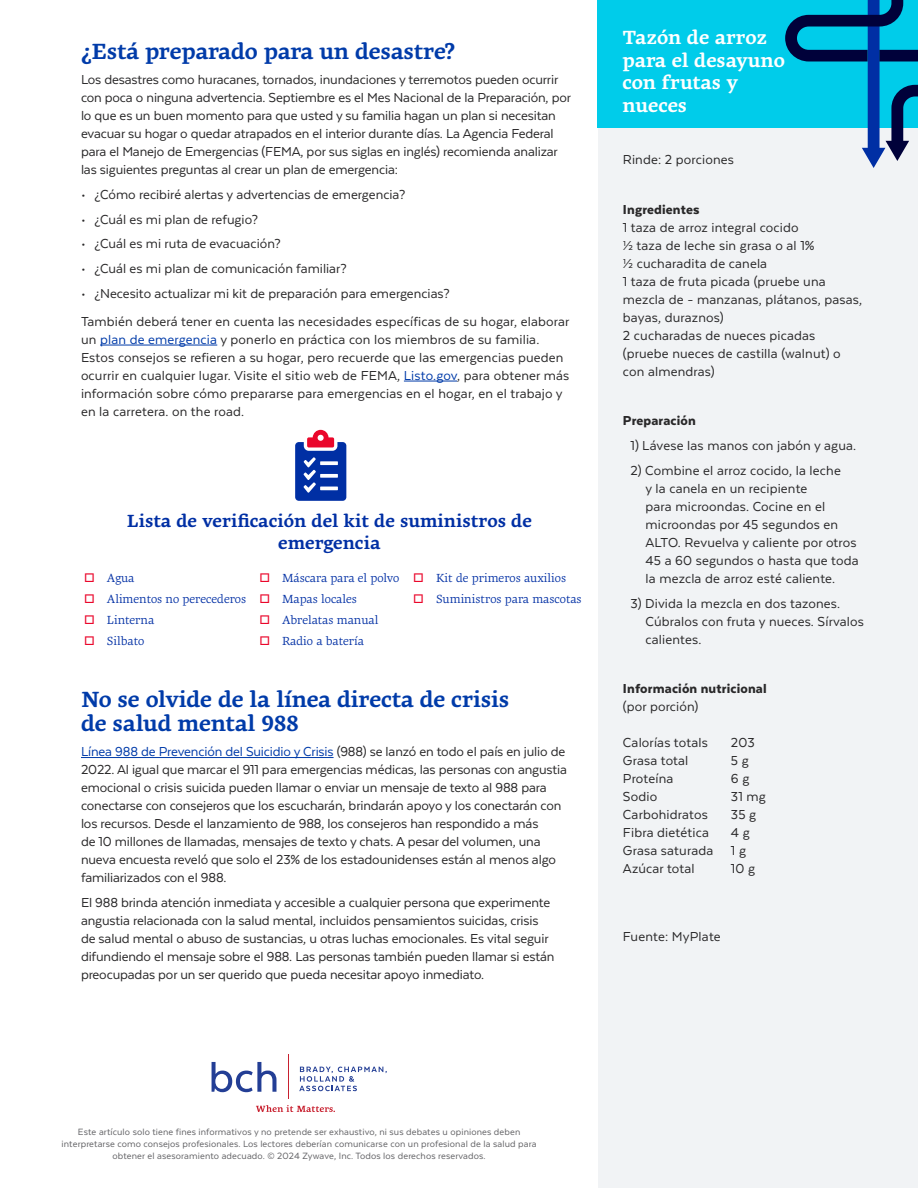
<style>
.page{position:relative;width:918px;height:1188px;background:#fff}
.page>*{position:absolute;margin:0;border:0;box-sizing:border-box;transform-origin:0 0}
.t1{font:700 22.5px/24px "Geneo Std";letter-spacing:-.01em;color:#003ba9}
.t2{font:700 19.5px/22.5px "Geneo Std";letter-spacing:-.005em;color:#fff}
.t3{font:700 18px/21.6px "Geneo Std";color:#002fa4;text-align:center}
.t4{font:15px/18px "Texta";letter-spacing:-.01em;color:#292829}
.t5{font:15px/18px "Texta";letter-spacing:.01em;color:#292829}
.t6{font:900 15px "Texta";letter-spacing:.01em;color:#292829}
.t7{font:12px "Geneo Std";color:#002fa4}
.t8{font:10.5px/12px "Texta";letter-spacing:.01em;color:#616164;text-align:center}
.s1{color:#003ba9}
.s2{color:#ea072b}
</style>
<div class="page">
<div style="left:598px;top:15px;width:320px;height:1173px;background:#f1f3f5"></div>
<div style="left:598px;top:0;width:320px;height:128px;background:#00ccea"></div>
<svg style="left:785px;top:0;width:133px;height:168px"></svg>
<svg style="left:256px;top:1105px;width:79px;height:7px"></svg>
<svg style="left:212px;top:1062px;width:64px;height:30px"></svg>
<svg style="left:299px;top:1067px;width:88px;height:24px"></svg>
<hr style="left:288px;top:1055px;width:1px;height:44px;background:#c8202f">
<hr style="left:100px;top:345px;width:117px;height:1px;background:#003ba9">
<hr style="left:404px;top:381px;width:53px;height:1px;background:#003ba9">
<hr style="left:81px;top:757px;width:253px;height:1px;background:#003ba9">
<svg style="left:295px;top:430px;width:51px;height:71px"></svg>
<h1 class="t1" style="left:81px;top:40px;width:376px">¿Está preparado para un desastre?</h1>
<p class="t4" style="left:81px;top:70px;width:492px">Los desastres como huracanes, tornados, inundaciones y terremotos pueden ocurrir con poca o ninguna advertencia. Septiembre es el Mes Nacional de la Preparación, por lo que es un buen momento para que usted y su familia hagan un plan si necesitan evacuar su hogar o quedar atrapados en el interior durante días. La Agencia Federal para el Manejo de Emergencias (FEMA, por sus siglas en inglés) recomienda analizar las siguientes preguntas al crear un plan de emergencia:</p>
<p class="t4" style="left:81px;top:185px;width:326px">• ¿Cómo recibiré alertas y advertencias de emergencia?</p>
<p class="t4" style="left:81px;top:210px;width:179px">• ¿Cuál es mi plan de refugio?</p>
<p class="t4" style="left:81px;top:235px;width:201px">• ¿Cuál es mi ruta de evacuación?</p>
<p class="t4" style="left:81px;top:259px;width:267px">• ¿Cuál es mi plan de comunicación familiar?</p>
<p class="t5" style="left:81px;top:279px;width:490px;line-height:27.8px">• ¿Necesito actualizar mi kit de preparación para emergencias?<br>También deberá tener en cuenta las necesidades específicas de su hogar, elaborar</p>
<p class="t5" style="left:81px;top:330px;width:490px">un <span class="s1">plan de emergencia</span> y ponerlo en práctica con los miembros de su familia.<br>Estos consejos se refieren a su hogar, pero recuerde que las emergencias pueden ocurrir en cualquier lugar. Visite el sitio web de FEMA, <span class="s1">Listo.gov</span>, para obtener más información sobre cómo prepararse para emergencias en el hogar, en el trabajo y en la carretera. on the road.</p>
<p class="t3" style="left:127px;top:510px;width:407px">Lista de verificación del kit de suministros de emergencia</p>
<p class="t7" style="left:259px;top:571px;width:141px"><span class="s2">□</span> Máscara para el polvo</p>
<p class="t7" style="left:259px;top:592px;width:99px"><span class="s2">□</span> Mapas locales</p>
<p class="t7" style="left:259px;top:613px;width:120px"><span class="s2">□</span> Abrelatas manual</p>
<p class="t7" style="left:259px;top:634px;width:106px"><span class="s2">□</span> Radio a batería</p>
<p class="t7" style="left:413px;top:571px;width:154px"><span class="s2">□</span> Kit de primeros auxilios</p>
<p class="t7" style="left:413px;top:592px;width:170px"><span class="s2">□</span> Suministros para mascotas</p>
<p class="t7" style="left:84px;top:571px;width:52px"><span class="s2">□</span> Agua</p>
<p class="t7" style="left:84px;top:592px;width:164px"><span class="s2">□</span> Alimentos no perecederos</p>
<p class="t7" style="left:84px;top:613px;width:72px"><span class="s2">□</span> Linterna</p>
<p class="t7" style="left:84px;top:634px;width:62px"><span class="s2">□</span> Silbato</p>
<h1 class="t1" style="left:81px;top:688px;width:430px">No se olvide de la línea directa de crisis de salud mental 988</h1>
<p class="t4" style="left:81px;top:742px;width:488px"><span class="s1">Línea 988 de Prevención del Suicidio y Crisis</span> (988) se lanzó en todo el país en julio de 2022. Al igual que marcar el 911 para emergencias médicas, las personas con angustia emocional o crisis suicida pueden llamar o enviar un mensaje de texto al 988 para conectarse con consejeros que los escucharán, brindarán apoyo y los conectarán con los recursos. Desde el lanzamiento de 988, los consejeros han respondido a más<br>de 10 millones de llamadas, mensajes de texto y chats. A pesar del volumen, una nueva encuesta reveló que solo el 23% de los estadounidenses están al menos algo familiarizados con el 988.</p>
<p class="t4" style="left:81px;top:893px;width:475px">El 988 brinda atención inmediata y accesible a cualquier persona que experimente angustia relacionada con la salud mental, incluidos pensamientos suicidas, crisis de salud mental o abuso de sustancias, u otras luchas emocionales. Es vital seguir difundiendo el mensaje sobre el 988. Las personas también pueden llamar si están preocupadas por un ser querido que pueda necesitar apoyo inmediato.</p>
<h2 class="t2" style="left:622px;top:26px;width:164px">Tazón de arroz para el desayuno con frutas y nueces</h2>
<p class="t5" style="left:623px;top:151px;width:113px">Rinde: 2 porciones</p>
<p class="t6" style="left:623px;top:201px;width:78px">Ingredientes</p>
<p class="t5" style="left:623px;top:218px;width:241px">1 taza de arroz integral cocido<br>½ taza de leche sin grasa o al 1%<br>½ cucharadita de canela<br>1 taza de fruta picada (pruebe una mezcla de - manzanas, plátanos, pasas, bayas, duraznos)<br>2 cucharadas de nueces picadas (pruebe nueces de castilla (walnut) o con almendras)</p>
<p class="t6" style="left:623px;top:413px;width:74px">Preparación</p>
<p class="t5" style="left:630px;top:436px;width:227px">1) Lávese las manos con jabón y agua.</p>
<p class="t5" style="left:645px;top:461px;width:215px;text-indent:-15px">2) Combine el arroz cocido, la leche<br>y la canela en un recipiente<br>para microondas. Cocine en el microondas por 45 segundos en<br>ALTO. Revuelva y caliente por otros<br>45 a 60 segundos o hasta que toda la mezcla de arroz esté caliente.</p>
<p class="t5" style="left:645px;top:594px;width:220px;text-indent:-15px">3) Divida la mezcla en dos tazones.<br>Cúbralos con fruta y nueces. Sírvalos calientes.</p>
<p class="t6" style="left:623px;top:681px;width:145px">Información nutricional</p>
<p class="t5" style="left:623px;top:697px;width:77px">(por porción)</p>
<p class="t5" style="left:623px;top:733px;width:86px">Calorías totals</p>
<p class="t4" style="left:731px;top:733px;width:25px">203</p>
<p class="t5" style="left:623px;top:751px;width:67px">Grasa total</p>
<p class="t4" style="left:731px;top:751px;width:19px">5 g</p>
<p class="t5" style="left:623px;top:769px;width:52px">Proteína</p>
<p class="t4" style="left:731px;top:769px;width:20px">6 g</p>
<p class="t4" style="left:623px;top:787px;width:36px">Sodio</p>
<p class="t4" style="left:731px;top:787px;width:36px">31 mg</p>
<p class="t5" style="left:623px;top:805px;width:86px">Carbohidratos</p>
<p class="t4" style="left:731px;top:805px;width:27px">35 g</p>
<p class="t5" style="left:623px;top:823px;width:87px">Fibra dietética</p>
<p class="t5" style="left:623px;top:823px;width:128px;text-indent:108px">4 g<br>Grasa saturada 1 g<br>Azúcar total</p>
<p class="t4" style="left:731px;top:859px;width:26px">10 g</p>
<p class="t5" style="left:623px;top:927px;width:99px">Fuente: MyPlate</p>
<p class="t8" style="left:62px;top:1125px;width:477px">Este artículo solo tiene fines informativos y no pretende ser exhaustivo, ni sus debates u opiniones deben interpretarse como consejos profesionales. Los lectores deberían comunicarse con un profesional de la salud para obtener el asesoramiento adecuado. © 2024 Zywave, Inc. Todos los derechos reservados.</p>
</div>
